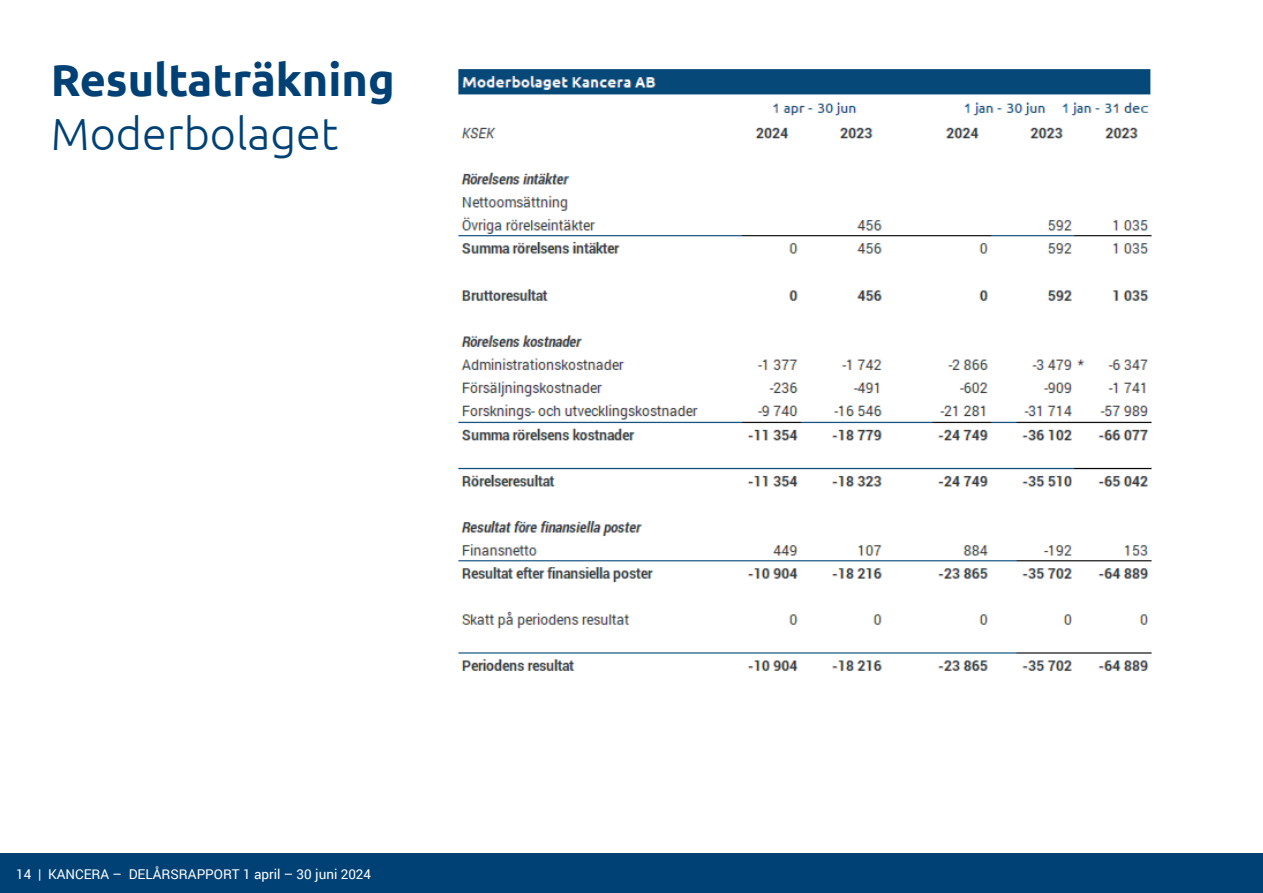
<style>
.page{position:relative;width:1263px;height:893px;background:#fff}
.page>*{position:absolute;margin:0;border:0;box-sizing:border-box;transform-origin:0 0}
.t1{font:700 45px "Ubuntu";color:#004175}
.t2{font:300 45px "Ubuntu";color:#004175}
.t3{font:13.5px "Roboto";color:#fff}
</style>
<div class="page">
<div style="left:0;top:854px;width:1263px;height:39px;background:#004175"></div>
<img style="left:458px;top:69px;width:694px;height:602px">
<div style="left:775px;top:218px;width:43px;height:14px;background:#fff"></div>
<div style="left:955px;top:218px;width:43px;height:15px;background:#fff"></div>
<div style="left:775px;top:192px;width:381px;height:22px;background:#fff"></div>
<h1 class="t1" style="left:51px;top:53px;width:345px">Resultaträkning</h1>
<h1 class="t2" style="left:51px;top:107px;width:289px">Moderbolaget</h1>
<p class="t3" style="left:16px;top:864px;width:357px">14 | KANCERA – DELÅRSRAPPORT 1 april – 30 juni 2024</p>
</div>
